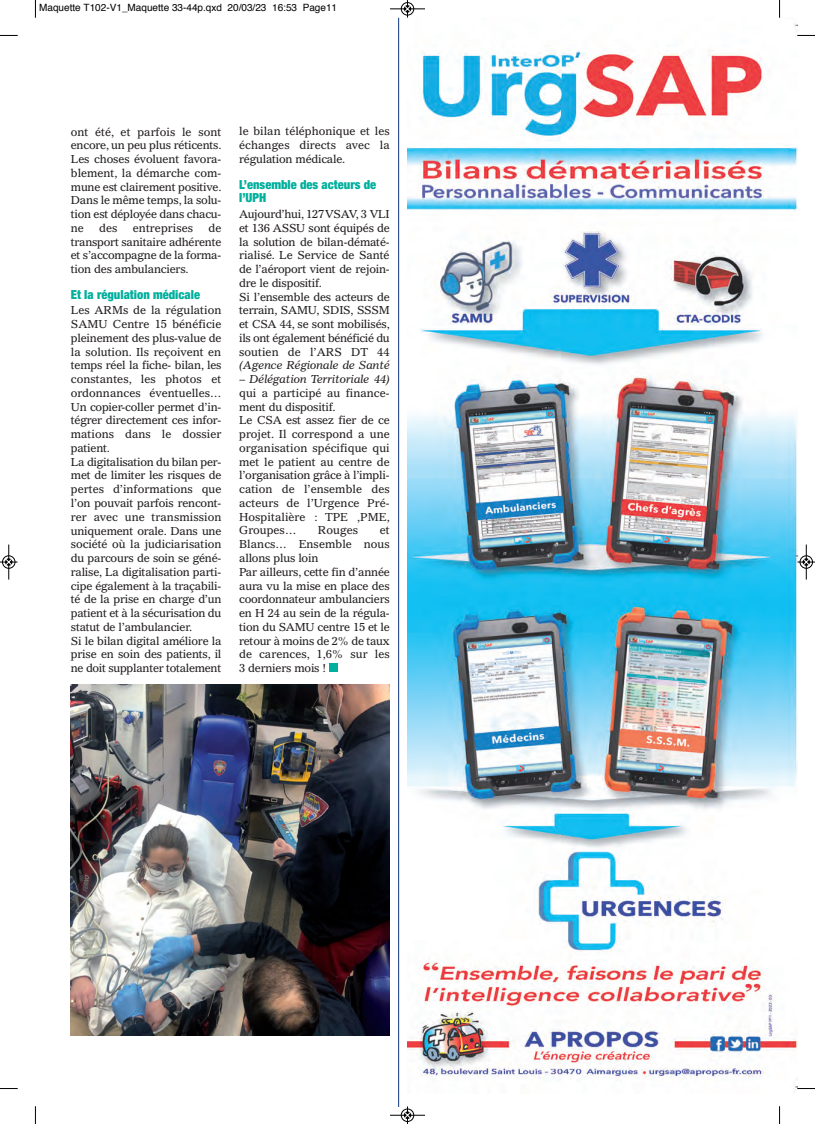
<style>
.page{position:relative;width:815px;height:1124px;background:#fff}
.page>*{position:absolute;margin:0;border:0;box-sizing:border-box;transform-origin:0 0}
.t1{font:900 condensed 12.5px/12.5px "Helvetica Neue LT Std";color:#00af9d}
.t2{font:11.25px/13.8px "Gazette LT Std";letter-spacing:-.02em;color:#231f20;text-align:justify}
.t3{font:11.25px/13.8px "Gazette LT Std";color:#231f20}
.t4{font:italic 11.25px "Gazette LT Std";letter-spacing:-.02em;color:#231f20}
.t5{font:10px "Helvetica";color:#000}
</style>
<div class="page">
<div style="left:329px;top:663px;width:9px;height:9px;background:#00af9d"></div>
<img style="left:71px;top:684px;width:319px;height:351px">
<hr style="left:398px;top:18px;width:1px;height:1088px;background:#113880">
<img style="left:407px;top:23px;width:390px;height:1071px">
<svg style="left:35px;top:0;width:1px;height:18px"></svg>
<svg style="left:0;top:35px;width:18px;height:1px"></svg>
<svg style="left:779px;top:0;width:1px;height:18px"></svg>
<svg style="left:797px;top:35px;width:18px;height:1px"></svg>
<svg style="left:35px;top:1106px;width:1px;height:17px"></svg>
<svg style="left:0;top:1088px;width:18px;height:1px"></svg>
<svg style="left:779px;top:1106px;width:1px;height:17px"></svg>
<svg style="left:797px;top:1087px;width:18px;height:2px"></svg>
<div style="left:401px;top:2px;width:13px;height:14px;border:1px solid #fff;border-radius:50%"></div>
<hr style="left:390px;top:9px;width:35px;height:1px;background:#000">
<div style="left:401px;top:2px;width:13px;height:13px;border:1px solid #000;border-radius:50%"></div>
<svg style="left:404px;top:0;width:7px;height:18px"></svg>
<hr style="left:390px;top:1114px;width:35px;height:1px;background:#000">
<div style="left:401px;top:1108px;width:13px;height:13px;border:1px solid #000;border-radius:50%"></div>
<svg style="left:404px;top:1106px;width:7px;height:17px"></svg>
<hr style="left:9px;top:544px;width:1px;height:35px;background:#000">
<div style="left:2px;top:555px;width:13px;height:13px;border:1px solid #000;border-radius:50%"></div>
<svg style="left:0;top:558px;width:18px;height:7px"></svg>
<hr style="left:806px;top:544px;width:1px;height:35px;background:#000">
<div style="left:800px;top:555px;width:13px;height:13px;border:1px solid #000;border-radius:50%"></div>
<svg style="left:798px;top:558px;width:17px;height:7px"></svg>
<p class="t5" style="left:39px;top:4px;width:299px">Maquette T102-V1_Maquette 33-44p.qxd 20/03/23 16:53 Page11</p>
<p class="t2" style="left:71px;top:126px;width:152px">ont été, et parfois le sont encore, un peu plus réticents.<br>Les choses évoluent favora&shy;blement, la démarche com&shy;mune est clairement positive.<br>Dans le même temps, la solu&shy;tion est déployée dans chacu&shy;ne</p>
<p class="t2" style="left:71px;top:222px;width:152px;text-indent:138px">de transport sanitaire adhérente et s’accompagne de la forma&shy;tion des ambulanciers.</p>
<p class="t1" style="left:71px;top:290px;width:131px">Et la régulation médicale</p>
<p class="t2" style="left:71px;top:304px;width:152px;text-align:left">Les ARMs de la régulation<br>SAMU Centre 15 bénéficie pleinement des plus-value de la solution. Ils reçoivent en temps réel la fiche- bilan, les constantes, les photos et ordonnances éventuelles…<br>Un copier-coller permet d’in&shy;tégrer directement ces infor&shy;mations dans le dossier patient.<br>La digitalisation du bilan per&shy;met de limiter les risques de pertes d’informations que l’on pouvait parfois rencont&shy;rer avec une transmission uniquement orale. Dans une société où la judiciarisation du parcours de soin se géné&shy;ralise, La digitalisation parti&shy;cipe également à la traçabili&shy;té de la prise en charge d’un patient et à la sécurisation du statut de l’ambulancier.<br>Si le bilan digital améliore la prise en soin des patients, il ne doit supplanter totalement</p>
<p class="t2" style="left:99px;top:222px;width:20px">des</p>
<p class="t3" style="left:133px;top:222px;width:62px">entreprises</p>
<p class="t2" style="left:239px;top:126px;width:152px">le bilan téléphonique et les échanges directs avec la régulation médicale.</p>
<p class="t1" style="left:239px;top:180px;width:139px">L’ensemble des acteurs de l’UPH</p>
<p class="t2" style="left:239px;top:208px;width:152px;text-align:left">Aujourd’hui, 127 VSAV, 3 VLI et 136 ASSU sont équipés de la solution de bilan-dématé&shy;rialisé. Le Service de Santé de l’aéroport vient de rejoin&shy;dre le dispositif.<br>Si l’ensemble des acteurs de terrain, SAMU, SDIS, SSSM et CSA 44, se sont mobilisés, ils ont également bénéficié du soutien de l’ARS DT 44</p>
<p class="t4" style="left:239px;top:361px;width:152px">(Agence Régionale de Santé</p>
<p class="t4" style="left:239px;top:374px;width:152px">– Délégation Territoriale 44)</p>
<p class="t3" style="left:239px;top:387px;width:152px">qui a participé au finance&shy;ment du dispositif.<br>Le CSA est assez fier de ce projet. Il correspond a une organisation spécifique qui met le patient au centre de l’organisation grâce à l’impli&shy;cation de l’ensemble des acteurs de l’Urgence Pré-<br>Hospitalière : TPE ,PME,<br>Groupes…</p>
<p class="t2" style="left:318px;top:524px;width:42px">Rouges</p>
<p class="t2" style="left:239px;top:524px;width:152px;text-align:left;text-indent:141px">et<br>Blancs… Ensemble nous allons plus loin<br>Par ailleurs, cette fin d’année aura vu la mise en place des coordonnateur ambulanciers en H 24 au sein de la régula&shy;tion du SAMU centre 15 et le retour à moins de 2% de taux de carences, 1,6% sur les<br>3 derniers mois !</p>
</div>
